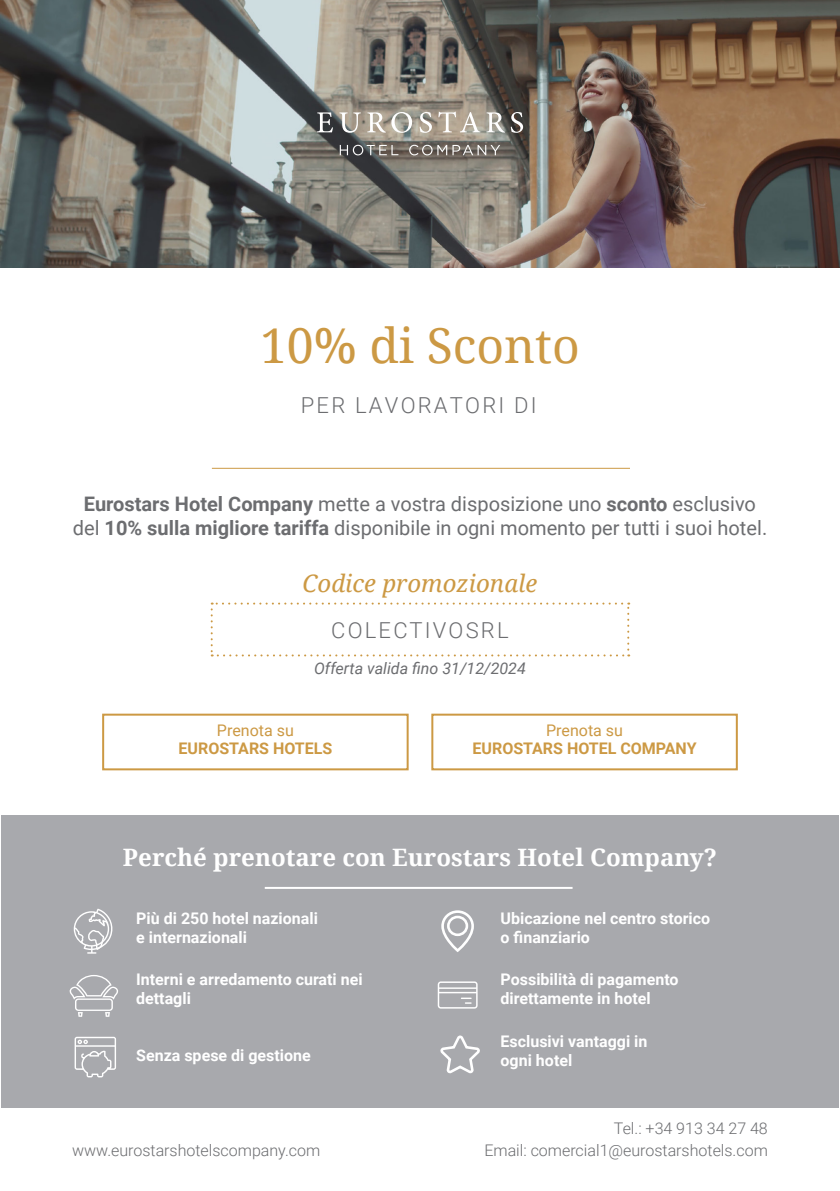
<style>
.page{position:relative;width:840px;height:1191px;background:#fff}
.page>*{position:absolute;margin:0;border:0;box-sizing:border-box;transform-origin:0 0}
.t1{font:48px "Droid Serif";color:#c94}
.t2{font:700 24px "Droid Serif";color:#fff}
.t3{font:italic 24px "Droid Serif";color:#c94}
.t4{font:300 22px "Roboto";letter-spacing:.1em;color:#6c6d70}
.t5{font:20px/24px "Roboto";color:#6c6d70;text-align:center}
.t6{font:700 16px "Roboto";color:#fff}
.t7{font:300 16px "Roboto";color:#6c6d70}
.t8{font:700 16px/18px "Roboto";color:#c94;text-align:center}
.t9{font:italic 16px "Roboto";color:#6c6d70}
.s1{font-weight:700}
.s2{font-weight:400}
</style>
<div class="page">
<svg style="left:210px;top:602px;width:419px;height:54px"></svg>
<div style="left:102px;top:713px;width:306px;height:57px;border:2px solid #c94"></div>
<div style="left:431px;top:713px;width:306px;height:57px;border:2px solid #c94"></div>
<div style="left:1px;top:815px;width:837px;height:292px;background:#a8a9ad"></div>
<hr style="left:264px;top:887px;width:308px;height:2px;background:#fff">
<svg style="left:74px;top:908px;width:39px;height:45px"></svg>
<svg style="left:69px;top:975px;width:49px;height:41px"></svg>
<svg style="left:437px;top:981px;width:40px;height:27px"></svg>
<svg style="left:75px;top:1036px;width:41px;height:41px"></svg>
<svg style="left:441px;top:910px;width:33px;height:42px"></svg>
<svg style="left:440px;top:1035px;width:40px;height:39px"></svg>
<img style="left:0;top:0;width:839px;height:267px">
<svg style="left:317px;top:112px;width:16px;height:20px"></svg>
<svg style="left:339px;top:112px;width:21px;height:21px"></svg>
<svg style="left:367px;top:112px;width:18px;height:21px"></svg>
<svg style="left:391px;top:112px;width:21px;height:21px"></svg>
<svg style="left:419px;top:112px;width:12px;height:21px"></svg>
<svg style="left:438px;top:112px;width:42px;height:20px"></svg>
<svg style="left:486px;top:112px;width:18px;height:21px"></svg>
<svg style="left:510px;top:112px;width:13px;height:21px"></svg>
<svg style="left:339px;top:145px;width:59px;height:10px"></svg>
<svg style="left:409px;top:145px;width:91px;height:10px"></svg>
<hr style="left:212px;top:468px;width:417px;height:1px;background:#c94">
<p class="t1" style="left:260px;top:318px;width:321px">10% di Sconto</p>
<p class="t4" style="left:301px;top:390px;width:237px">PER LAVORATORI DI</p>
<p class="t5" style="left:73px;top:491px;width:695px"><span class="s1">Eurostars Hotel Company</span> mette a vostra disposizione uno <span class="s1">sconto</span> esclusivo del <span class="s1">10% sulla migliore tariffa</span> disponibile in ogni momento per tutti i suoi hotel.</p>
<p class="t3" style="left:302px;top:570px;width:236px">Codice promozionale</p>
<p class="t4" style="left:331px;top:615px;width:179px">COLECTIVOSRL</p>
<p class="t9" style="left:314px;top:657px;width:213px">Offerta valida fino 31/12/2024</p>
<p class="t8" style="left:178px;top:720px;width:155px"><span class="s2">Prenota su<br></span>EUROSTARS HOTELS</p>
<p class="t8" style="left:472px;top:720px;width:225px"><span class="s2">Prenota su<br></span>EUROSTARS HOTEL COMPANY</p>
<p class="t2" style="left:123px;top:844px;width:595px">Perché prenotare con Eurostars Hotel Company?</p>
<p class="t6" style="left:136px;top:906px;width:183px">Più di 250 hotel nazionali</p>
<p class="t6" style="left:136px;top:926px;width:112px">e internazionali</p>
<p class="t6" style="left:500px;top:906px;width:211px">Ubicazione nel centro storico</p>
<p class="t6" style="left:500px;top:926px;width:91px">o finanziario</p>
<p class="t6" style="left:136px;top:968px;width:228px">Interni e arredamento curati nei</p>
<p class="t6" style="left:136px;top:987px;width:56px">dettagli</p>
<p class="t6" style="left:136px;top:1043px;width:176px">Senza spese di gestione</p>
<p class="t7" style="left:72px;top:1138px;width:249px">www.eurostarshotelscompany.com</p>
<p class="t6" style="left:500px;top:968px;width:179px">Possibilità di pagamento</p>
<p class="t6" style="left:500px;top:987px;width:152px">direttamente in hotel</p>
<p class="t6" style="left:500px;top:1029px;width:148px">Esclusivi vantaggi in</p>
<p class="t6" style="left:500px;top:1049px;width:73px">ogni hotel</p>
<p class="t7" style="left:613px;top:1116px;width:155px">Tel.: +34 913 34 27 48</p>
<p class="t7" style="left:484px;top:1138px;width:285px">Email: comercial1@eurostarshotels.com</p>
</div>
